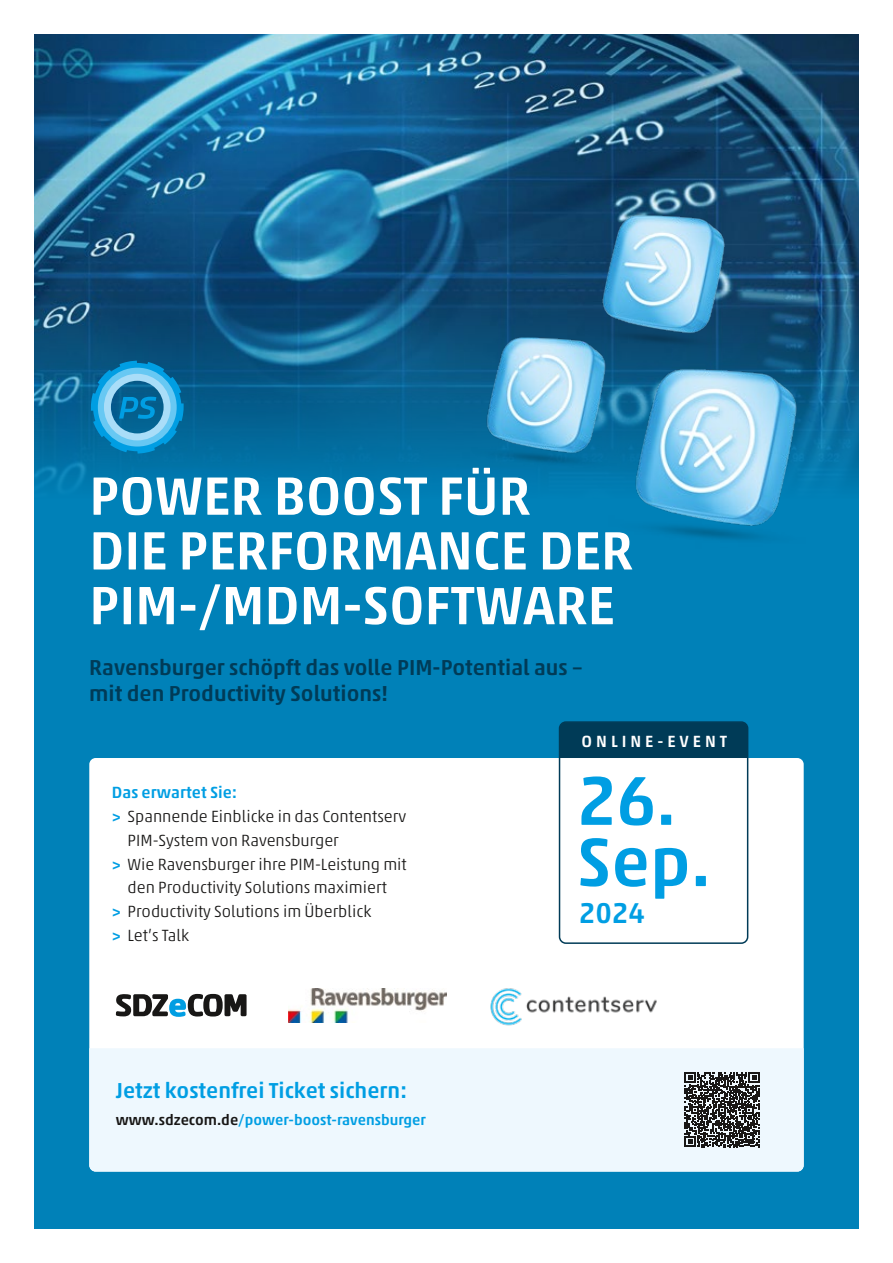
<style>
.page{position:relative;width:893px;height:1263px;background:#fff}
.page>*{position:absolute;margin:0;border:0;box-sizing:border-box;transform-origin:0 0}
.t1{font:500 70.05px/61.2px "Akko Pro";color:#009ee3}
.t2{font:500 54.75px/54.8px "Akko Pro";color:#fff}
.t3{font:500 29.1px "Akko Pro";color:#009ee3}
.t4{font:500 21.9px/25.7px "Akko Pro";color:#003b57}
.t5{font:500 21.9px "Akko Pro";color:#009ee3}
.t6{font:300 16.5px "Akko Pro";color:#181716}
.t7{font:500 16.5px "Akko Pro";color:#009ee3}
.t8{font:500 16.5px "Akko Pro";letter-spacing:.24em;color:#fff}
.t9{font:500 15px "Akko Pro";color:#009ee3}
.s1{font-weight:500;color:#009ee3}
.s2{color:#181716}
</style>
<div class="page">
<div style="left:34px;top:34px;width:825px;height:1195px;background:#0081b8"></div>
<img style="left:34px;top:34px;width:825px;height:453px">
<div style="left:89px;top:758px;width:715px;height:413px;background:#fff;border-radius:6px"></div>
<div style="left:89px;top:1048px;width:715px;height:123px;background:#eef8fe"></div>
<svg style="left:116px;top:994px;width:131px;height:23px"></svg>
<div style="left:559px;top:721px;width:189px;height:223px;border:2px solid #003b57;border-radius:6px"></div>
<div style="left:559px;top:722px;width:189px;height:36px;background:#003b57"></div>
<img style="left:590px;top:325px;width:247px;height:215px">
<img style="left:568px;top:181px;width:187px;height:187px">
<img style="left:453px;top:304px;width:182px;height:182px">
<svg style="left:685px;top:1072px;width:74px;height:75px;background:#5b5e5f"></svg>
<img style="left:490px;top:988px;width:167px;height:38px">
<img style="left:288px;top:988px;width:158px;height:34px">
<svg style="left:91px;top:361px;width:93px;height:93px;background:#2c92c2"></svg>
<h2 class="t2" style="left:89px;top:468px;width:546px">POWER BOOST FÜR<br>DIE PERFORMANCE DER<br>PIM-/MDM-SOFTWARE</h2>
<h3 class="t4" style="left:89px;top:655px;width:495px">Ravensburger schöpft das volle PIM-Potential aus – mit den Productivity Solutions!</h3>
<p class="t7" style="left:112px;top:782px;width:127px">Das erwartet Sie:</p>
<p class="t6" style="left:112px;top:806px;width:296px"><span class="s1">&gt;</span> Spannende Einblicke in das Contentserv</p>
<p class="t6" style="left:128px;top:830px;width:213px">PIM-System von Ravensburger</p>
<p class="t6" style="left:112px;top:854px;width:296px"><span class="s1">&gt;</span> Wie Ravensburger ihre PIM-Leistung mit</p>
<p class="t6" style="left:128px;top:878px;width:261px">den Productivity Solutions maximiert</p>
<p class="t6" style="left:112px;top:901px;width:261px"><span class="s1">&gt;</span> Productivity Solutions im Überblick</p>
<p class="t6" style="left:112px;top:925px;width:79px"><span class="s1">&gt;</span> Let’s Talk</p>
<h3 class="t5" style="left:116px;top:1077px;width:293px">Jetzt kostenfrei Ticket sichern:</h3>
<p class="t9" style="left:116px;top:1111px;width:312px"><span class="s2">www.sdzecom.de</span>/power-boost-ravensburger</p>
<p class="t8" style="left:582px;top:731px;width:147px">ONLINE-EVENT</p>
<h1 class="t1" style="left:577px;top:769px;width:135px">26.<br>Sep.</h1>
<h3 class="t3" style="left:579px;top:895px;width:68px">2024</h3>
</div>
